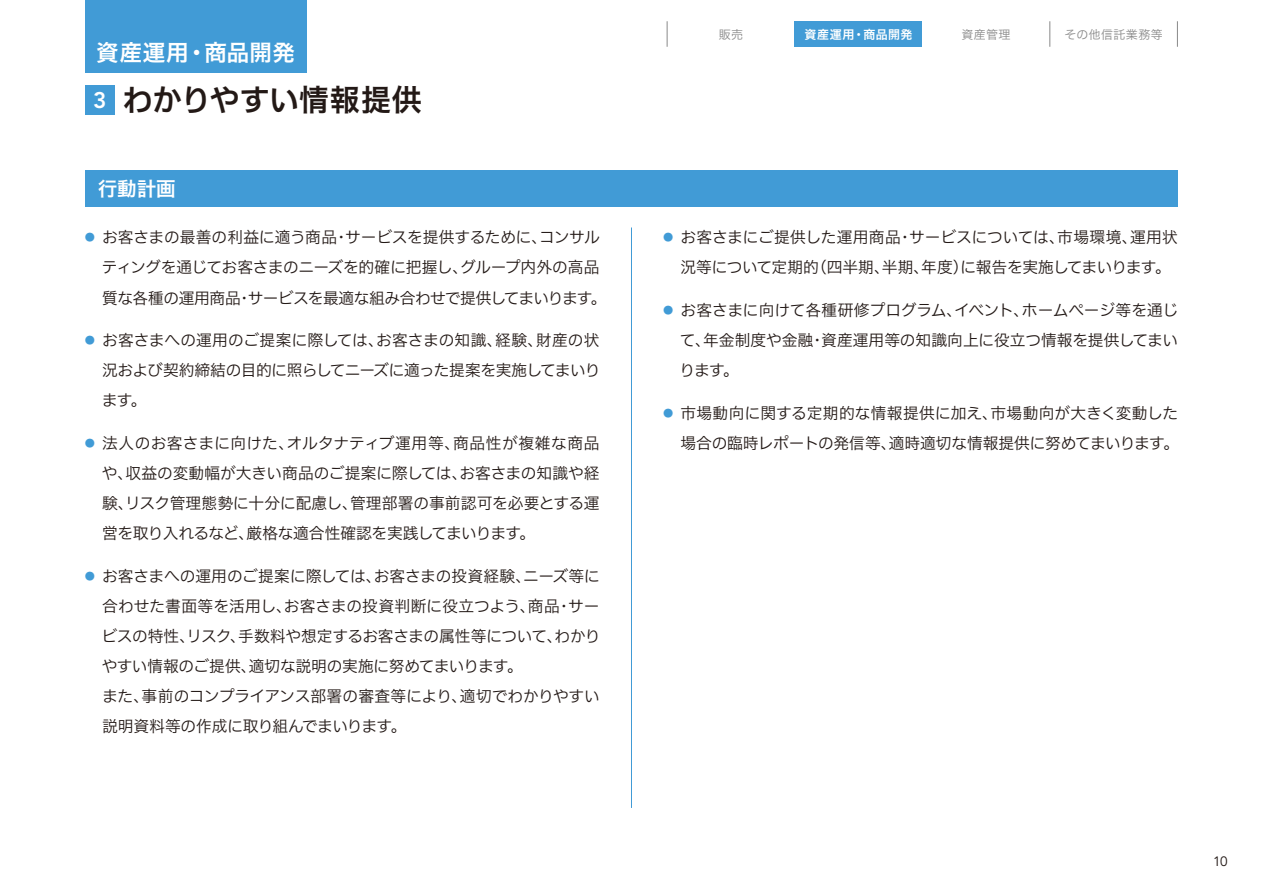
<style>
.page{position:relative;width:1263px;height:893px;background:#fff}
.page>*{position:absolute;margin:0;border:0;box-sizing:border-box;transform-origin:0 0}
.t1{font:30px "Hiragino UD Sans F Std N W6";letter-spacing:-.005em;color:#231916}
.t2{font:22.5px "Hiragino UD Sans F Std N W6";letter-spacing:.025em;color:#fff}
.t3{font:19.5px "Hiragino UD Sans F Std N W6";color:#fff}
.t4{font:15.75px/30px "Hiragino UD Sans F Std N W3";letter-spacing:-.015em;color:#231916}
.t5{font:13.5px "Avenir LT Pro";color:#231916}
.t6{font:12px "Hiragino UD Sans F Std N W3";letter-spacing:.035em;color:#898989}
.t7{font:12px "Hiragino UD Sans F Std N W6";letter-spacing:.045em;color:#fff}
.s1{font-family:"Avenir LT Pro";font-weight:800;font-size:22.5px;color:#fff}
.s2{font-family:"Hiragino UD Sans F Std N W4";font-size:10.2px;color:#419bd6}
</style>
<div class="page">
<div style="left:85px;top:0;width:221px;height:72px;background:#419bd6"></div>
<div style="left:795px;top:21px;width:127px;height:26px;background:#419bd6"></div>
<svg style="left:1049px;top:21px;width:1px;height:26px"></svg>
<svg style="left:1177px;top:21px;width:1px;height:26px"></svg>
<svg style="left:667px;top:21px;width:1px;height:26px"></svg>
<div style="left:85px;top:85px;width:30px;height:30px;background:#419bd6"></div>
<div style="left:85px;top:170px;width:1093px;height:37px;background:#419bd6"></div>
<hr style="left:631px;top:227px;width:1px;height:581px;background:#419bd6">
<h2 class="t2" style="left:96px;top:35px;width:200px">資産運用・商品開発</h2>
<h1 class="t1" style="left:93px;top:77px;width:330px"><span class="s1">3</span> わかりやすい情報提供</h1>
<p class="t3" style="left:98px;top:173px;width:79px">行動計画</p>
<p class="t4" style="left:102px;top:222px;width:506px;text-indent:-17px"><span class="s2">●</span> お客さまの最善の利益に適う商品・サービスを提供するために、コンサルティングを通じてお客さまのニーズを的確に把握し、グループ内外の高品質な各種の運用商品・サービスを最適な組み合わせで提供してまいります。</p>
<p class="t4" style="left:102px;top:324px;width:500px;text-align:justify;text-indent:-17px"><span class="s2">●</span> お客さまへの運用のご提案に際しては、お客さまの知識、経験、財産の状況および契約締結の目的に照らしてニーズに適った提案を実施してまいります。</p>
<p class="t4" style="left:102px;top:427px;width:499px;text-align:justify;text-indent:-17px"><span class="s2">●</span> 法人のお客さまに向けた、オルタナティブ運用等、商品性が複雑な商品や、収益の変動幅が大きい商品のご提案に際しては、お客さまの知識や経験、リスク管理態勢に十分に配慮し、管理部署の事前認可を必要とする運営を取り入れるなど、厳格な適合性確認を実践してまいります。</p>
<p class="t4" style="left:102px;top:560px;width:500px;text-indent:-17px"><span class="s2">●</span> お客さまへの運用のご提案に際しては、お客さまの投資経験、ニーズ等に合わせた書面等を活用し、お客さまの投資判断に役立つよう、商品・サービスの特性、リスク、手数料や想定するお客さまの属性等について、わかりやすい情報のご提供、適切な説明の実施に努めてまいります。<br>また、事前のコンプライアンス部署の審査等により、適切でわかりやすい説明資料等の作成に取り組んでまいります。</p>
<p class="t6" style="left:719px;top:25px;width:26px">販売</p>
<p class="t7" style="left:804px;top:25px;width:110px">資産運用・商品開発</p>
<p class="t6" style="left:961px;top:25px;width:51px">資産管理</p>
<p class="t6" style="left:1064px;top:25px;width:100px">その他信託業務等</p>
<p class="t4" style="left:680px;top:222px;width:499px;text-indent:-17px"><span class="s2">●</span> お客さまにご提供した運用商品・サービスについては、市場環境、運用状況等について定期的（四半期、半期、年度）に報告を実施してまいります。</p>
<p class="t4" style="left:679px;top:294px;width:500px;text-align:justify;text-indent:-16px"><span class="s2">●</span> お客さまに向けて各種研修プログラム、イベント、ホームページ等を通じて、年金制度や金融・資産運用等の知識向上に役立つ情報を提供してまいります。</p>
<p class="t4" style="left:663px;top:397px;width:517px;text-align:right"><span class="s2">●</span> 市場動向に関する定期的な情報提供に加え、市場動向が大きく変動した場合の臨時レポートの発信等、適時適切な情報提供に努めてまいります。</p>
<p class="t5" style="left:1213px;top:853px;width:16px">10</p>
</div>
